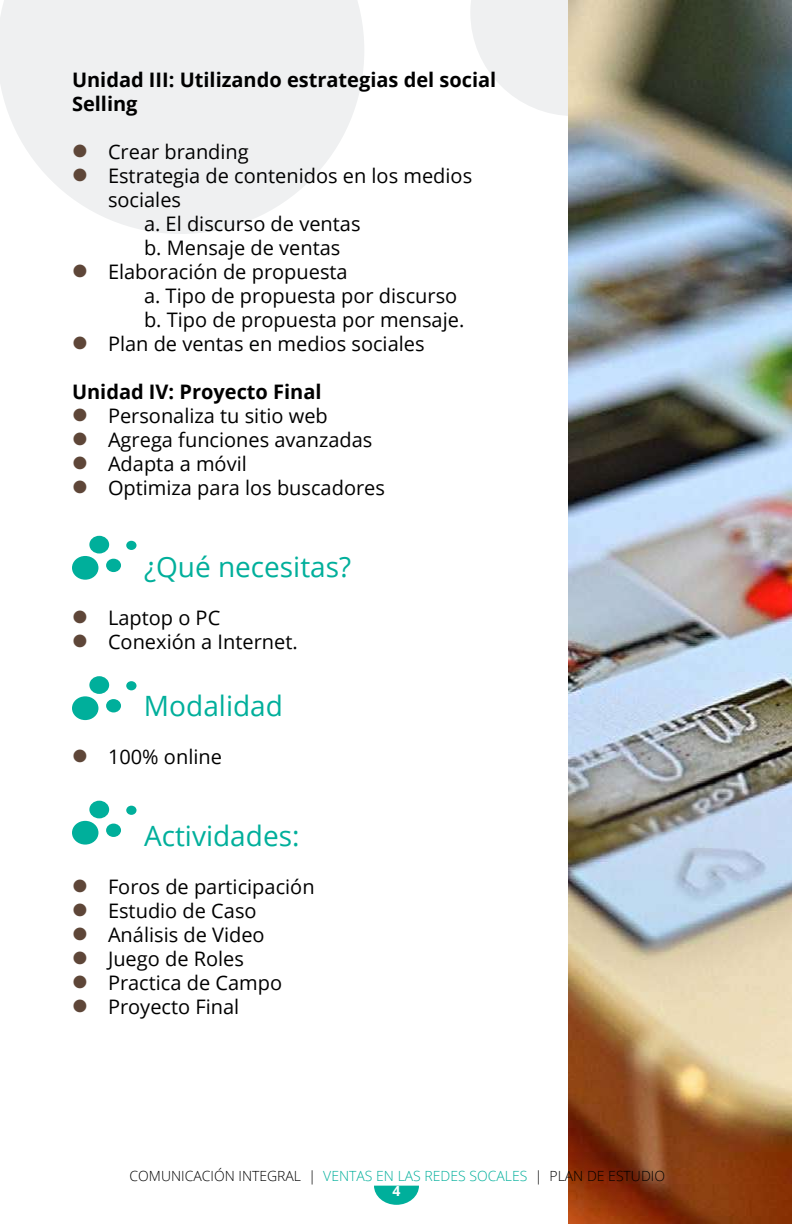
<style>
.page{position:relative;width:792px;height:1224px;background:#fff}
.page>*{position:absolute;margin:0;border:0;box-sizing:border-box;transform-origin:0 0}
.t1{font:28px "Open Sans";color:#00af9b}
.t2{font:20px/24px "Open Sans";color:#000}
.t3{font:700 20px/24px "Open Sans";color:#000}
.t4{font:300 14px "Open Sans";color:#000}
.t5{font:700 14px "Open Sans";color:#fff}
.s1{color:#00af9b}
</style>
<div class="page">
<svg style="left:0;top:0;width:364px;height:234px;fill:#eff0f1"></svg>
<svg style="left:470px;top:0;width:99px;height:116px"></svg>
<svg style="left:374px;top:1186px;width:45px;height:19px"></svg>
<img style="left:569px;top:0;width:223px;height:1224px">
<div style="left:72px;top:556px;width:26px;height:24px;background:#00af9b;border-radius:50%"></div>
<div style="left:126px;top:541px;width:11px;height:9px;background:#00af9b;border-radius:50%"></div>
<div style="left:106px;top:559px;width:15px;height:13px;background:#00af9b;border-radius:50%"></div>
<div style="left:89px;top:536px;width:20px;height:18px;background:#00af9b;border-radius:50%"></div>
<div style="left:72px;top:696px;width:26px;height:24px;background:#00af9b;border-radius:50%"></div>
<div style="left:126px;top:681px;width:11px;height:9px;background:#00af9b;border-radius:50%"></div>
<div style="left:106px;top:699px;width:15px;height:13px;background:#00af9b;border-radius:50%"></div>
<div style="left:89px;top:676px;width:20px;height:18px;background:#00af9b;border-radius:50%"></div>
<div style="left:72px;top:821px;width:26px;height:24px;background:#00af9b;border-radius:50%"></div>
<div style="left:126px;top:806px;width:11px;height:9px;background:#00af9b;border-radius:50%"></div>
<div style="left:106px;top:824px;width:15px;height:13px;background:#00af9b;border-radius:50%"></div>
<div style="left:89px;top:801px;width:20px;height:17px;background:#00af9b;border-radius:50%"></div>
<svg style="left:74px;top:145px;width:13px;height:13px"></svg>
<svg style="left:74px;top:169px;width:13px;height:13px"></svg>
<p class="t3" style="left:72px;top:68px;width:426px">Unidad III: Utilizando estrategias del social<br>Selling</p>
<p class="t2" style="left:108px;top:140px;width:142px">Crear branding</p>
<p class="t2" style="left:108px;top:164px;width:366px">Estrategia de contenidos en los medios</p>
<p class="t2" style="left:108px;top:188px;width:75px">sociales</p>
<p class="t2" style="left:144px;top:212px;width:218px">a. El discurso de ventas</p>
<p class="t2" style="left:144px;top:236px;width:198px">b. Mensaje de ventas</p>
<p class="t2" style="left:108px;top:260px;width:241px">Elaboración de propuesta</p>
<p class="t2" style="left:144px;top:284px;width:315px">a. Tipo de propuesta por discurso</p>
<p class="t2" style="left:144px;top:308px;width:322px">b. Tipo de propuesta por mensaje.</p>
<p class="t2" style="left:108px;top:332px;width:318px">Plan de ventas en medios sociales</p>
<p class="t3" style="left:72px;top:380px;width:251px">Unidad IV: Proyecto Final</p>
<p class="t2" style="left:108px;top:404px;width:279px">Personaliza tu sitio web<br>Agrega funciones avanzadas<br>Adapta a móvil<br>Optimiza para los buscadores</p>
<h1 class="t1" style="left:144px;top:548px;width:209px">¿Qué necesitas?</h1>
<p class="t2" style="left:108px;top:605px;width:191px">Laptop o PC<br>Conexión a Internet.</p>
<h1 class="t1" style="left:144px;top:687px;width:140px">Modalidad</h1>
<p class="t2" style="left:108px;top:744px;width:115px">100% online</p>
<h1 class="t1" style="left:144px;top:816px;width:157px">Actividades:</h1>
<p class="t2" style="left:108px;top:874px;width:208px">Foros de participación<br>Estudio de Caso<br>Análisis de Video<br>Juego de Roles<br>Practica de Campo<br>Proyecto Final</p>
<p class="t4" style="left:130px;top:1167px;width:537px">COMUNICACIÓN INTEGRAL | <span class="s1">VENTAS EN LAS REDES SOCALES</span> | PLAN DE ESTUDIO</p>
<p class="t5" style="left:393px;top:1181px;width:9px">4</p>
</div>
